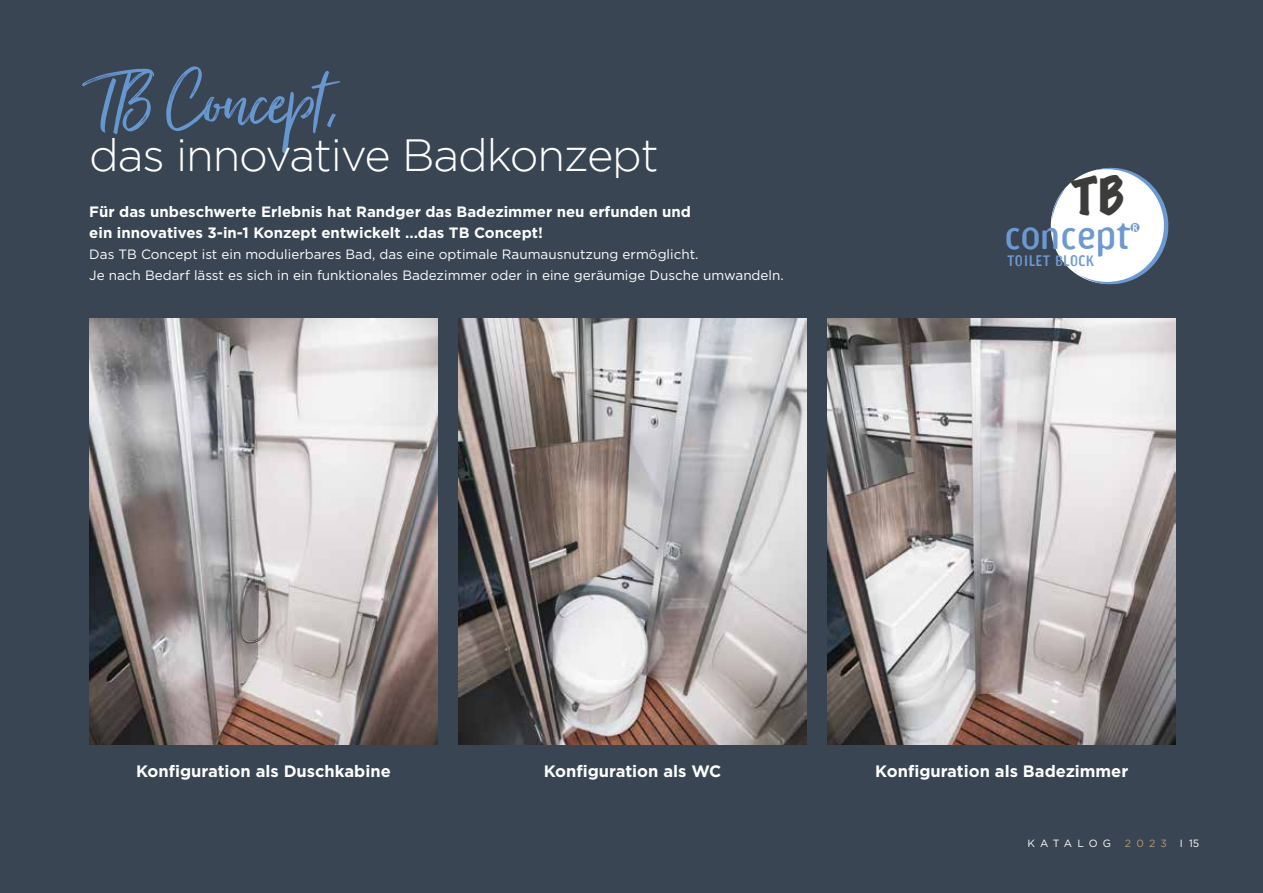
<style>
.page{position:relative;width:1263px;height:893px;background:#394553}
.page>*{position:absolute;margin:0;border:0;box-sizing:border-box;transform-origin:0 0}
.t1{font:90px "Just Lovely";letter-spacing:-.025em;color:#6797d0}
.t2{font:expanded 46.2px "Marker Felt";color:#3c3c3b}
.t3{font:300 45px "Gotham";letter-spacing:-.025em;color:#fff}
.t4{font:39.9px "Amoebia Sans";color:#6d99d1}
.t5{font:700 16.5px "Gotham";color:#fff}
.t6{font:700 15px/21px "Gotham";color:#fff}
.t7{font:14.1px "Amoebia Sans";letter-spacing:.04em;color:#6d99d1}
.t8{font:13.5px/21px "Gotham";color:#fff}
.t9{font:11.55px "Amoebia Sans";color:#6d99d1}
.t10{font:10.5px "Gotham";letter-spacing:.475em;color:#fff}
.t11{font:10.5px "Gotham";letter-spacing:.495em;color:#b49876}
.s1{color:#fff}
</style>
<div class="page">
<img style="left:89px;top:319px;width:348px;height:425px">
<img style="left:458px;top:319px;width:349px;height:425px">
<img style="left:828px;top:319px;width:348px;height:425px">
<div style="left:1051px;top:168px;width:115px;height:116px;background:#fff;border-radius:50%"></div>
<svg style="left:1052px;top:189px;width:13px;height:29px"></svg>
<svg style="left:1079px;top:167px;width:89px;height:117px"></svg>
<h1 class="t1" style="left:89px;top:46px;width:248px">TB Concept,</h1>
<h3 class="t3" style="left:89px;top:131px;width:571px">das innovative Badkonzept</h3>
<p class="t6" style="left:89px;top:201px;width:603px">Für das unbeschwerte Erlebnis hat Randger das Badezimmer neu erfunden und ein innovatives 3-in-1 Konzept entwickelt ...das TB Concept!</p>
<p class="t8" style="left:89px;top:244px;width:696px">Das TB Concept ist ein modulierbares Bad, das eine optimale Raumausnutzung ermöglicht.<br>Je nach Bedarf lässt es sich in ein funktionales Badezimmer oder in eine geräumige Dusche umwandeln.</p>
<h2 class="t2" style="left:1071px;top:160px;width:55px">TB</h2>
<h3 class="t4" style="left:1004px;top:214px;width:127px">concept</h3>
<p class="t9" style="left:1130px;top:222px;width:11px">®</p>
<p class="t7" style="left:1007px;top:254px;width:88px">TOILET BLOCK</p>
<p class="t5" style="left:136px;top:761px;width:256px">Konfiguration als Duschkabine</p>
<p class="t5" style="left:544px;top:761px;width:179px">Konfiguration als WC</p>
<p class="t5" style="left:875px;top:761px;width:254px">Konfiguration als Badezimmer</p>
<p class="t10" style="left:1027px;top:836px;width:85px">KATALOG</p>
<p class="t11" style="left:1125px;top:836px;width:76px">2023 <span class="s1">I 15</span></p>
</div>
